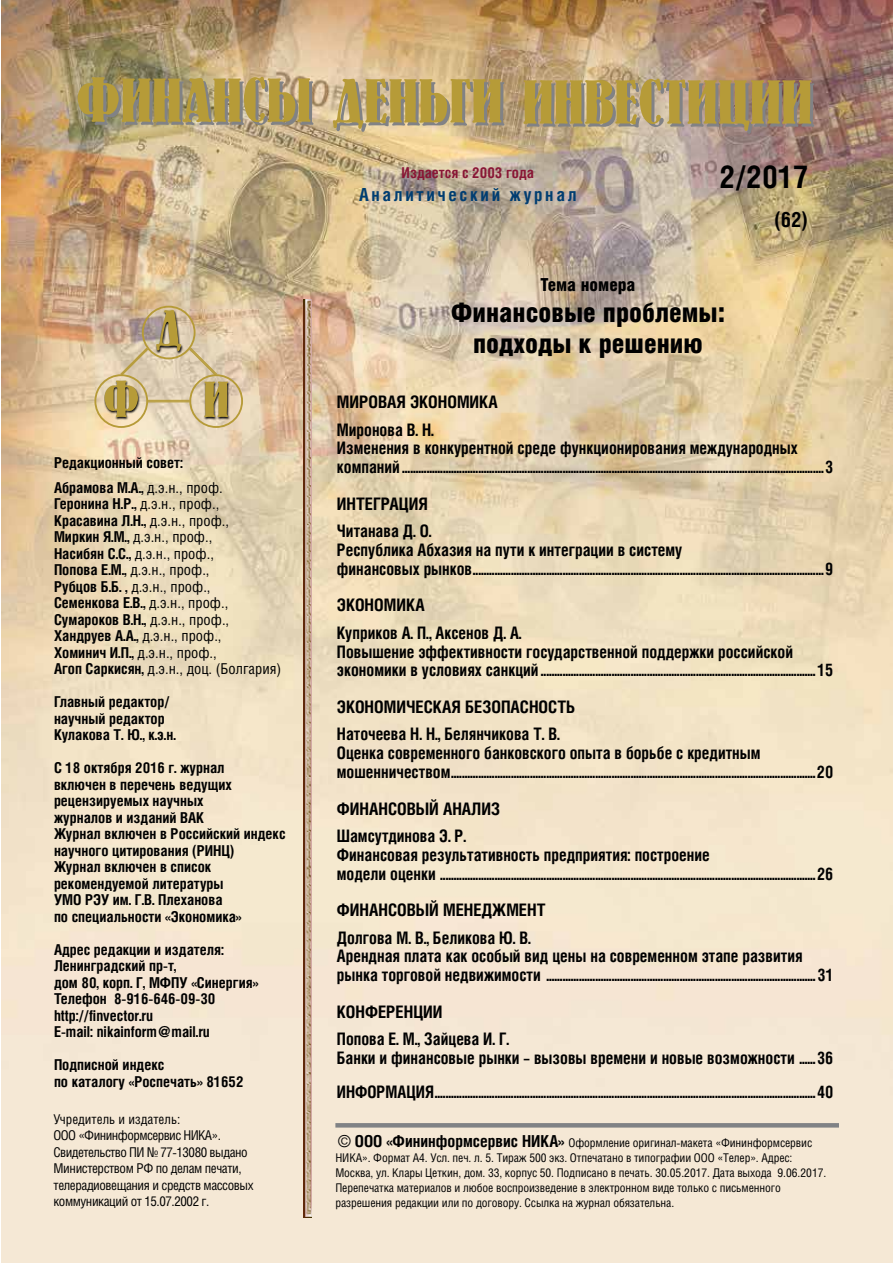
<style>
.page{position:relative;width:893px;height:1263px;background:#fff}
.page>*{position:absolute;margin:0;border:0;box-sizing:border-box;transform-origin:0 0}
.t1{font:50.25px "Bernhard C";color:#b69b38}
.t2{font:700 31.5px "Helios Cond";color:#000}
.t3{font:900 27px/30.9px "Helios Cond";color:#000;text-align:center}
.t4{font:700 21px "Helios Cond";color:#000}
.t5{font:700 18px "Helios Cond";letter-spacing:.15em;color:#003d71}
.t6{font:900 18px "Helios Cond";color:#000}
.t7{font:700 17.25px/18.9px "Helios Cond";color:#000;scale:.95 1}
.t8{font:700 17.25px/27.3px "Helios Cond";color:#000}
.t9{font:700 15px/16.5px "Helios Cond";color:#000}
.t10{font:15px/16.5px "Helios Cond";color:#000}
.t11{font:700 15px "Helios Cond";color:#891635}
.t12{font:13.5px/16.5px "Helios Cond";letter-spacing:-.03em;color:#000}
.t13{font:12px/15px "Helios Cond";letter-spacing:-.01em;color:#000}
.s1{font-weight:400}
.s2{font-weight:700}
.s3{font-size:16.5px}
.s4{font-weight:700;font-size:16.5px}
</style>
<div class="page">
<img style="left:2px;top:0;width:891px;height:1263px">
<svg style="left:156px;top:310px;width:28px;height:44px"></svg>
<svg style="left:203px;top:381px;width:28px;height:39px"></svg>
<svg style="left:104px;top:380px;width:37px;height:40px"></svg>
<div style="left:94px;top:374px;width:54px;height:54px;border:2px solid #b69b38;border-radius:50%"></div>
<div style="left:189px;top:374px;width:54px;height:54px;border:2px solid #b69b38;border-radius:50%"></div>
<div style="left:142px;top:306px;width:54px;height:53px;border:2px solid #b69b38;border-radius:50%"></div>
<hr style="left:148px;top:400px;width:42px;height:1px;background:#b69b38">
<hr style="left:148px;top:401px;width:42px;height:1px;background:#b69b38">
<hr style="left:148px;top:402px;width:42px;height:1px;background:#b69b38">
<svg style="left:120px;top:348px;width:28px;height:28px"></svg>
<svg style="left:189px;top:348px;width:28px;height:28px"></svg>
<svg style="left:302px;top:298px;width:10px;height:921px"></svg>
<svg style="left:78px;top:77px;width:235px;height:48px"></svg>
<svg style="left:333px;top:79px;width:171px;height:53px"></svg>
<svg style="left:524px;top:79px;width:290px;height:55px"></svg>
<hr style="left:335px;top:1123px;width:504px;height:4px;background:#808285">
<h1 class="t1" style="left:156px;top:301px;width:27px">Д</h1>
<h1 class="t1" style="left:103px;top:372px;width:38px">Ф</h1>
<h1 class="t1" style="left:203px;top:372px;width:27px">И</h1>
<p class="t9" style="left:54px;top:450px;width:170px;line-height:25px">Редакционный совет:<br>Абрамова М.А., <span class="s1">д.э.н., проф.</span></p>
<p class="t10" style="left:54px;top:495px;width:229px"><span class="s2">Геронина Н.Р.,</span> д.э.н., проф.,<br><span class="s2">Красавина Л.Н.,</span> д.э.н., проф.,<br><span class="s2">Миркин Я.М.,</span> д.э.н., проф.,<br><span class="s2">Насибян С.С.,</span> д.э.н., проф.,<br><span class="s2">Попова Е.М.,</span> д.э.н., проф.,<br><span class="s2">Рубцов Б.Б. ,</span> д.э.н., проф.,<br><span class="s2">Семенкова Е.В.,</span> д.э.н., проф.,<br><span class="s2">Сумароков В.Н.,</span> д.э.н., проф.,<br><span class="s2">Хандруев А.А.,</span> д.э.н., проф.,<br><span class="s2">Хоминич И.П.,</span> д.э.н., проф.,<br><span class="s2">Агоп Саркисян,</span> д.э.н., доц. (Болгария)</p>
<p class="t9" style="left:54px;top:693px;width:123px">Главный редактор/ научный редактор<br>Кулакова Т. Ю., к.э.н.</p>
<p class="t9" style="left:54px;top:759px;width:233px">С 18 октября 2016 г. журнал<br>включен в перечень ведущих рецензируемых научных<br>журналов и изданий ВАК<br>Журнал включен в Российский индекс научного цитирования (РИНЦ)<br>Журнал включен в список рекомендуемой литературы<br>УМО РЭУ им. Г.В. Плеханова<br>по специальности «Экономика»</p>
<p class="t9" style="left:54px;top:941px;width:206px">Адрес редакции и издателя:<br>Ленинградский пр-т,<br>дом 80, корп. Г, МФПУ «Синергия»<br>Телефон 8-916-646-09-30 http://finvector.ru<br>E-mail: nikainform@mail.ru</p>
<p class="t9" style="left:54px;top:1056px;width:191px">Подписной индекс<br>по каталогу «Роспечать» 81652</p>
<p class="t12" style="left:54px;top:1110px;width:201px">Учредитель и издатель:<br>ООО «Фининформсервис НИКА».<br>Свидетельство ПИ № 77-13080 выдано<br>Министерством РФ по делам печати, телерадиовещания и средств массовых коммуникаций от 15.07.2002 г.</p>
<p class="t11" style="left:402px;top:163px;width:134px">Издается с 2003 года</p>
<p class="t5" style="left:359px;top:184px;width:219px">Аналитический журнал</p>
<h2 class="t2" style="left:719px;top:158px;width:90px">2/2017</h2>
<p class="t4" style="left:775px;top:206px;width:35px">(62)</p>
<p class="t6" style="left:540px;top:274px;width:96px">Тема номера</p>
<h3 class="t3" style="left:451px;top:296px;width:276px">Финансовые проблемы: подходы к решению</h3>
<p class="t8" style="left:337px;top:388px;width:162px">МИРОВАЯ ЭКОНОМИКА<br>Миронова В. Н.</p>
<p class="t7" style="left:337px;top:438px;width:524px">Изменения в конкурентной среде функционирования международных компаний ...........................................................................................................................................................3</p>
<p class="t8" style="left:337px;top:489px;width:96px">ИНТЕГРАЦИЯ<br>Читанава Д. О.</p>
<p class="t7" style="left:337px;top:540px;width:524px">Республика Абхазия на пути к интеграции в систему<br>финансовых рынков.................................................................................................................................9</p>
<p class="t8" style="left:337px;top:591px;width:186px">ЭКОНОМИКА<br>Куприков А. П., Аксенов Д. А.</p>
<p class="t7" style="left:337px;top:641px;width:524px">Повышение эффективности государственной поддержки российской экономики в условиях санкций .....................................................................................................15</p>
<p class="t8" style="left:337px;top:693px;width:240px">ЭКОНОМИЧЕСКАЯ БЕЗОПАСНОСТЬ<br>Наточеева Н. Н., Белянчикова Т. В.</p>
<p class="t7" style="left:337px;top:743px;width:524px">Оценка современного банковского опыта в борьбе с кредитным мошенничеством......................................................................................................................................20</p>
<p class="t8" style="left:337px;top:794px;width:165px">ФИНАНСОВЫЙ АНАЛИЗ<br>Шамсутдинова Э. Р.</p>
<p class="t7" style="left:337px;top:845px;width:524px">Финансовая результативность предприятия: построение<br>модели оценки ..........................................................................................................................................26</p>
<p class="t8" style="left:337px;top:896px;width:210px">ФИНАНСОВЫЙ МЕНЕДЖМЕНТ<br>Долгова М. В., Беликова Ю. В.</p>
<p class="t7" style="left:337px;top:946px;width:524px">Арендная плата как особый вид цены на современном этапе развития рынка торговой недвижимости ...................................................................................................31</p>
<p class="t8" style="left:337px;top:997px;width:174px">КОНФЕРЕНЦИИ<br>Попова Е. М., Зайцева И. Г.</p>
<p class="t7" style="left:337px;top:1040px;width:524px;line-height:33.9px">Банки и финансовые рынки – вызовы времени и новые возможности ......36<br>ИНФОРМАЦИЯ............................................................................................................................................40</p>
<p class="t13" style="left:335px;top:1135px;width:492px"><span class="s3">©</span> <span class="s4">ООО «Фининформсервис НИКА»</span> Оформление оригинал-макета «Фининформсервис НИКА». Формат А4. Усл. печ. л. 5. Тираж 500 экз. Отпечатано в типографии ООО «Телер». Адрес:<br>Москва, ул. Клары Цеткин, дом. 33, корпус 50. Подписано в печать. 30.05.2017. Дата выхода 9.06.2017.<br>Перепечатка материалов и любое воспроизведение в электронном виде только с письменного разрешения редакции или по договору. Ссылка на журнал обязательна.</p>
</div>
